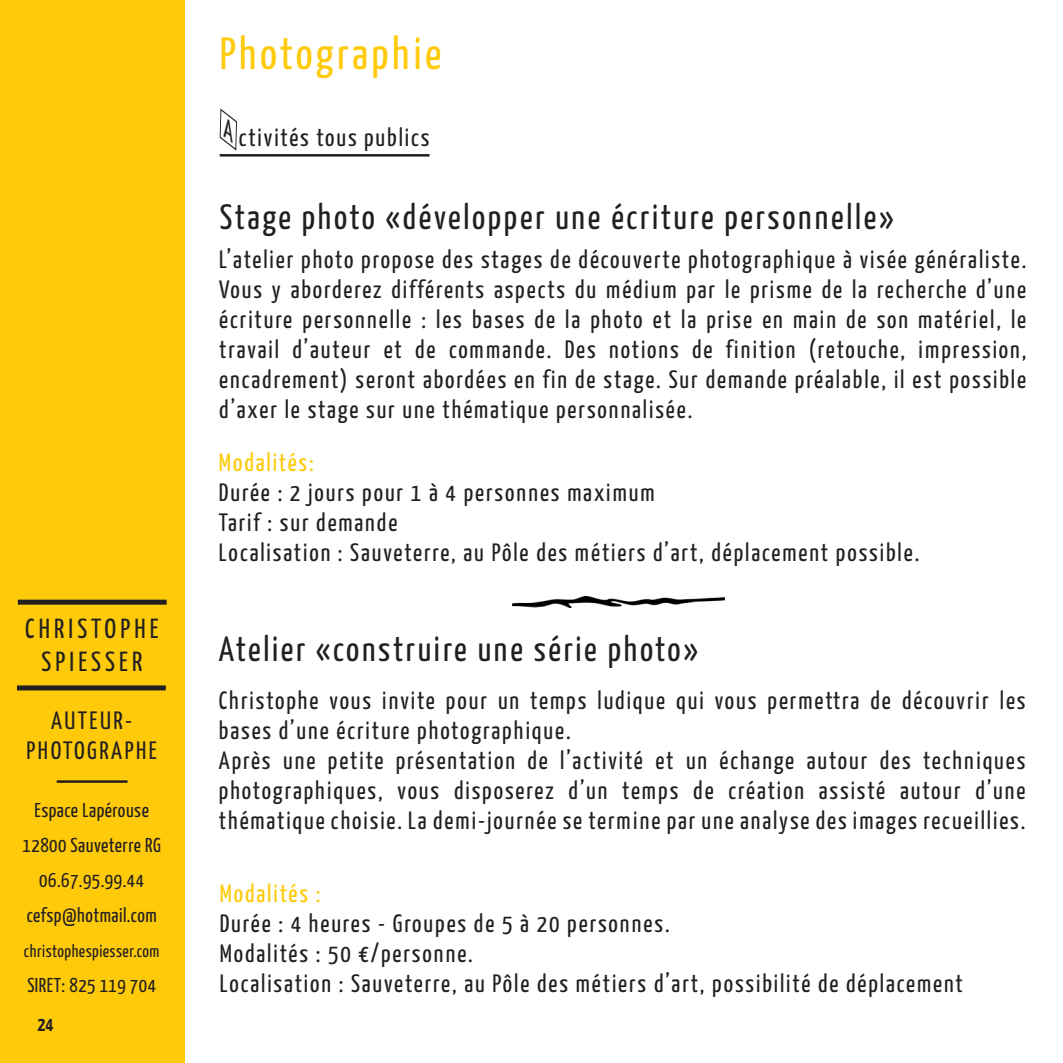
<style>
.page{position:relative;width:1063px;height:1063px;background:#fff}
.page>*{position:absolute;margin:0;border:0;box-sizing:border-box;transform-origin:0 0}
.t1{font:45px "Yanone Kaffeesatz";letter-spacing:.075em;color:#feca0a}
.t2{font:35px "Yanone Kaffeesatz";letter-spacing:.075em;color:#231f20}
.t3{font:27.5px/33px "Yanone Kaffeesatz";letter-spacing:.15em;color:#231f20;text-align:center}
.t4{font:25px/30px "Yanone Kaffeesatz";letter-spacing:.075em;color:#231f20}
.t5{font:25px/30px "Yanone Kaffeesatz";letter-spacing:.1em;color:#231f20;text-align:center}
.t6{font:20px/35px "Yanone Kaffeesatz";letter-spacing:.025em;color:#231f20;text-align:center}
.t7{font:700 20px "Yanone Kaffeesatz";color:#231f20}
.t8{font:17.5px "Yanone Kaffeesatz";letter-spacing:.025em;color:#231f20}
.s1{color:#feca0a}
</style>
<div class="page">
<div style="left:0;top:0;width:184px;height:1063px;background:#feca0a"></div>
<div style="left:18px;top:600px;width:149px;height:5px;background:#231f20"></div>
<div style="left:17px;top:685px;width:149px;height:5px;background:#231f20"></div>
<hr style="left:57px;top:780px;width:71px;height:3px;background:#231f20">
<hr style="left:220px;top:154px;width:210px;height:3px;background:#231f20">
<img style="left:512px;top:597px;width:213px;height:11px">
<svg style="left:219px;top:108px;width:18px;height:43px"></svg>
<p class="t3" style="left:25px;top:611px;width:135px">CHRISTOPHE<br>SPIESSER</p>
<p class="t5" style="left:26px;top:704px;width:132px">AUTEUR-<br>PHOTOGRAPHE</p>
<p class="t6" style="left:34px;top:792px;width:116px">Espace Lapérouse</p>
<p class="t6" style="left:23px;top:827px;width:140px">12800 Sauveterre RG<br>06.67.95.99.44 cefsp@hotmail.com</p>
<p class="t8" style="left:24px;top:939px;width:137px">christophespiesser.com</p>
<p class="t6" style="left:27px;top:967px;width:130px">SIRET: 825 119 704</p>
<p class="t7" style="left:38px;top:1010px;width:18px">24</p>
<p class="t1" style="left:220px;top:22px;width:223px">Photographie</p>
<p class="t4" style="left:239px;top:121px;width:192px">ctivités tous publics</p>
<p class="t2" style="left:220px;top:192px;width:675px">Stage photo «développer une écriture personnelle»</p>
<p class="t4" style="left:219px;top:243px;width:809px;text-align:justify">L’atelier photo propose des stages de découverte photographique à visée généraliste.<br>Vous y aborderez différents aspects du médium par le prisme de la recherche d’une écriture personnelle : les bases de la photo et la prise en main de son matériel, le travail d’auteur et de commande. Des notions de finition (retouche, impression, encadrement) seront abordées en fin de stage. Sur demande préalable, il est possible d’axer le stage sur une thématique personnalisée.</p>
<p class="t4" style="left:219px;top:446px;width:437px"><span class="s1">Modalités:<br></span>Durée : 2 jours pour 1 à 4 personnes maximum</p>
<p class="t4" style="left:219px;top:506px;width:702px">Tarif : sur demande<br>Localisation : Sauveterre, au Pôle des métiers d’art, déplacement possible.</p>
<p class="t2" style="left:219px;top:624px;width:480px">Atelier «construire une série photo»</p>
<p class="t4" style="left:219px;top:684px;width:808px">Christophe vous invite pour un temps ludique qui vous permettra de découvrir les bases d’une écriture photographique.</p>
<p class="t4" style="left:219px;top:744px;width:808px;text-align:justify">Après une petite présentation de l’activité et un échange autour des techniques photographiques, vous disposerez d’un temps de création assisté autour d’une thématique choisie. La demi-journée se termine par une analyse des images recueillies.</p>
<p class="t4" style="left:220px;top:877px;width:451px"><span class="s1">Modalités :<br></span>Durée : 4 heures - Groupes de 5 à 20 personnes.</p>
<p class="t4" style="left:220px;top:937px;width:745px">Modalités : 50 €/personne.<br>Localisation : Sauveterre, au Pôle des métiers d’art, possibilité de déplacement</p>
</div>
